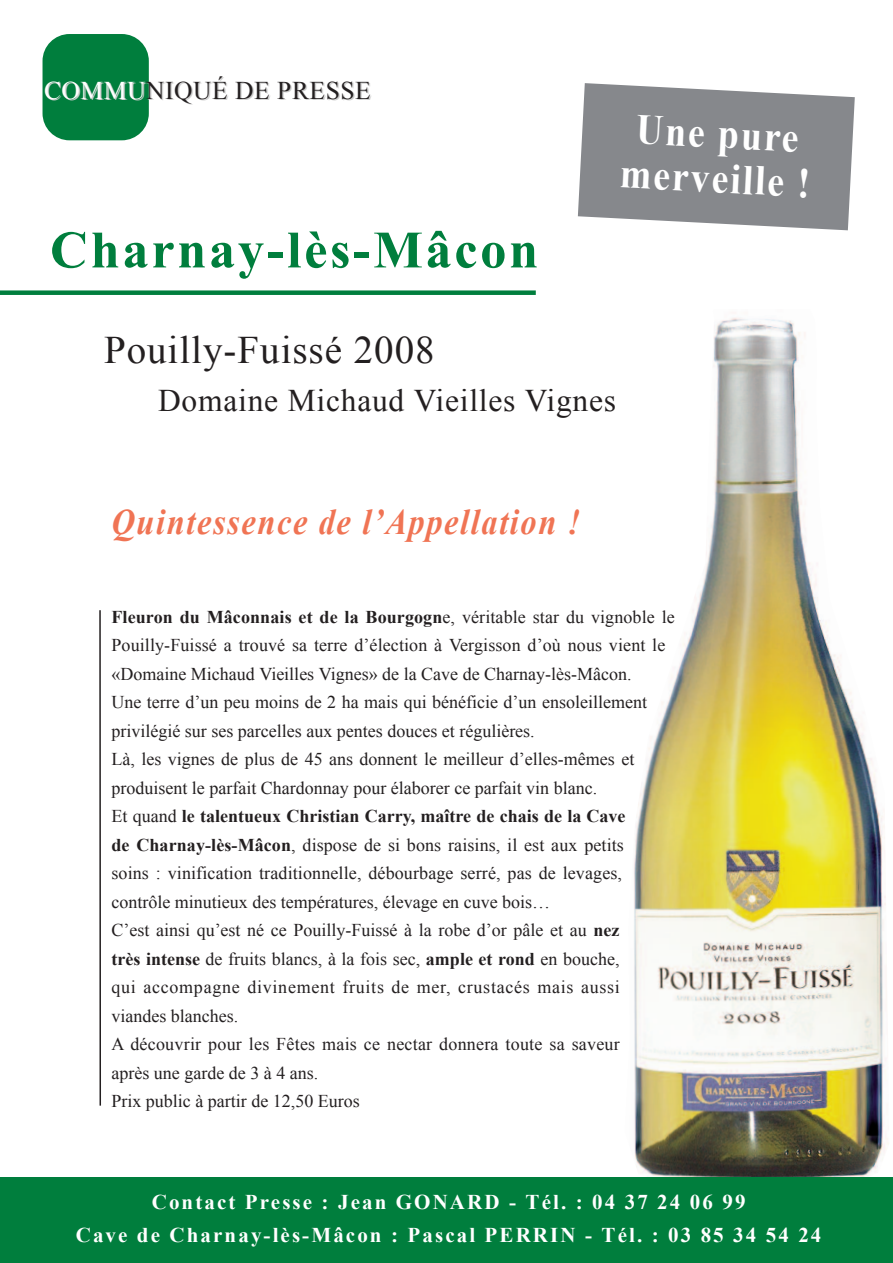
<style>
.page{position:relative;width:893px;height:1263px;background:#fff}
.page>*{position:absolute;margin:0;border:0;box-sizing:border-box;transform-origin:0 0}
.t1{font:700 52.5px "Times New Roman";letter-spacing:.05em;color:#007e3d}
.t2{font:700 42px/45px "Times New Roman";color:#fff;text-align:center;scale:.9 1}
.t3{font:39px "Times New Roman";letter-spacing:.025em;color:#231f20}
.t4{font:italic 700 36px "Times New Roman";letter-spacing:.05em;color:#f07454;scale:.9 1}
.t5{font:31.5px "Times New Roman";letter-spacing:.025em;color:#231f20}
.t6{font:25.5px "Times New Roman";letter-spacing:.025em;color:#231f20}
.t7{font:700 21px/33px "Times New Roman";letter-spacing:.1em;color:#fff;text-align:center}
.t8{font:18px/28.5px "Times New Roman";color:#231f20}
.s1{color:#fff}
.s2{font-weight:700}
</style>
<div class="page">
<div style="left:43px;top:34px;width:106px;height:106px;background:#007e3d;border-radius:27px"></div>
<div style="left:0;top:290px;width:536px;height:5px;background:#007e3d"></div>
<hr style="left:99px;top:610px;width:2px;height:495px;background:#231f20">
<svg style="left:578px;top:83px;width:277px;height:147px;background:#939599"></svg>
<img style="left:625px;top:317px;width:264px;height:861px">
<div style="left:0;top:1178px;width:893px;height:85px;background:#007e3d"></div>
<h3 class="t6" style="left:44px;top:76px;width:328px"><span class="s1">COMMU</span>NIQUÉ DE PRESSE</h3>
<h1 class="t1" style="left:50px;top:221px;width:490px">Charnay-lès-Mâcon</h1>
<h2 class="t2" style="left:624px;top:106px;width:213px;rotate:3deg">Une pure merveille !</h2>
<h3 class="t3" style="left:104px;top:328px;width:332px">Pouilly-Fuissé 2008</h3>
<h3 class="t5" style="left:158px;top:383px;width:460px">Domaine Michaud Vieilles Vignes</h3>
<h3 class="t4" style="left:111px;top:502px;width:522px">Quintessence de l’Appellation !</h3>
<p class="t8" style="left:111px;top:602px;width:565px"><span class="s2">Fleuron du Mâconnais et de la Bourgogn</span>e, véritable star du vignoble le Pouilly-Fuissé a trouvé sa terre d’élection à Vergisson d’où nous vient le «Domaine Michaud Vieilles Vignes» de la Cave de Charnay-lès-Mâcon.<br>Une terre d’un peu moins de 2 ha mais qui bénéficie d’un ensoleillement privilégié sur ses parcelles aux pentes douces et régulières.<br>Là, les vignes de plus de 45 ans donnent le meilleur d’elles-mêmes et produisent le parfait Chardonnay pour élaborer ce parfait vin blanc.<br>Et quand <span class="s2">le talentueux Christian Carry, maître de chais de la Cave<br>de Charnay-lès-Mâcon</span>, dispose de si bons raisins, il est aux petits<br>soins : vinification traditionnelle, débourbage serré, pas de levages, contrôle minutieux des températures, élevage en cuve bois…<br>C’est ainsi qu’est né ce Pouilly-Fuissé à la robe d’or pâle et au <span class="s2">nez<br>très intense</span> de fruits blancs, à la fois sec, <span class="s2">ample et rond</span> en bouche,<br>qui accompagne divinement fruits de mer, crustacés mais aussi viandes blanches.<br>A découvrir pour les Fêtes mais ce nectar donnera toute sa saveur<br>après une garde de 3 à 4 ans.<br>Prix public à partir de 12,50 Euros</p>
<p class="t7" style="left:76px;top:1185px;width:747px">Contact Presse : Jean GONARD - Tél. : 04 37 24 06 99<br>Cave de Charnay-lès-Mâcon : Pascal PERRIN - Tél. : 03 85 34 54 24</p>
</div>
